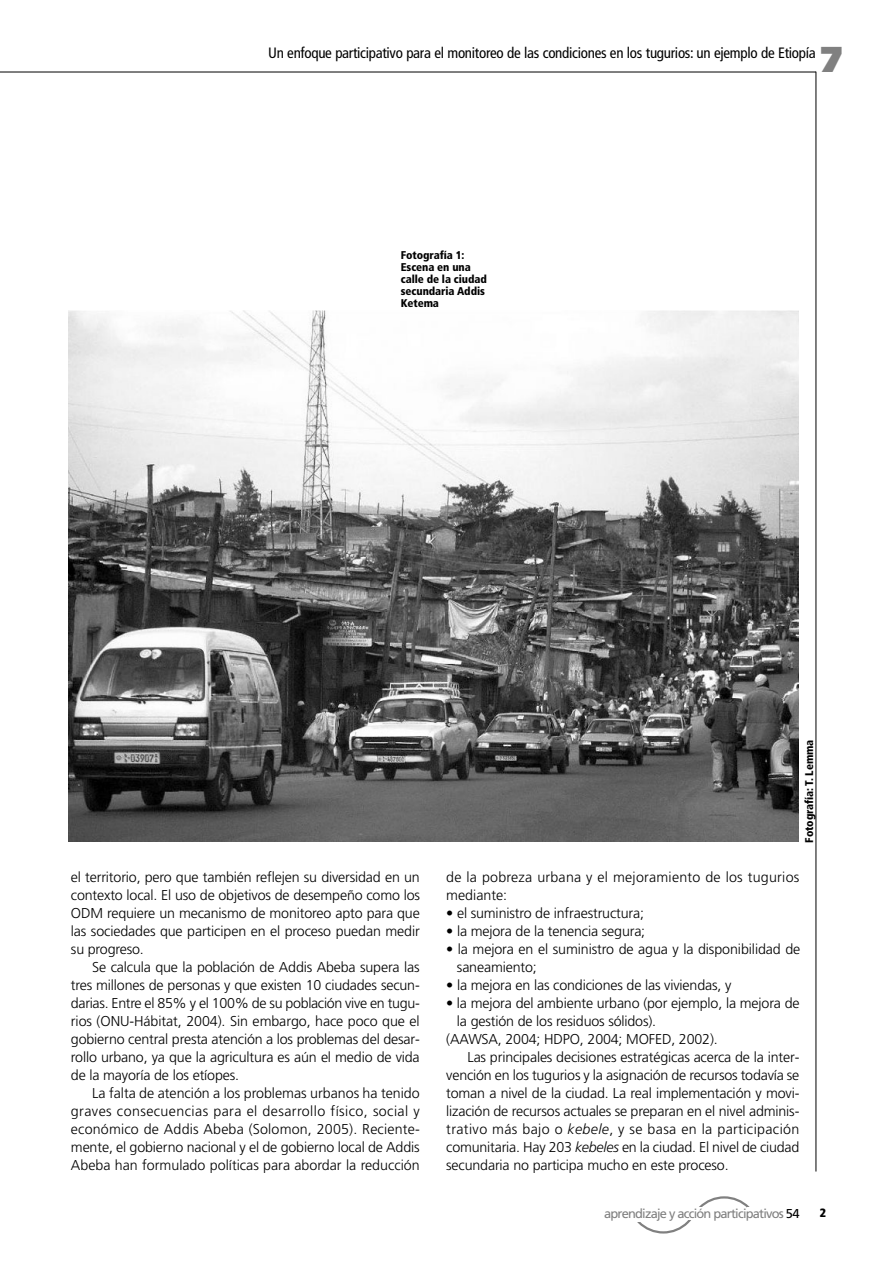
<style>
.page{position:relative;width:893px;height:1263px;background:#fff}
.page>*{position:absolute;margin:0;border:0;box-sizing:border-box;transform-origin:0 0}
.t1{font:900 36px "Frutiger";color:#808080}
.t2{font:condensed 15px "Frutiger";letter-spacing:-.02em;color:#000}
.t3{font:300 14.25px/18px "Frutiger";letter-spacing:-.01em;color:#000;text-align:justify}
.t4{font:300 14.25px/18px "Frutiger";letter-spacing:.015em;color:#000}
.t5{font:300 14.25px "Frutiger";letter-spacing:.025em;color:#000}
.t6{font:12.9px "Frutiger";letter-spacing:-.06em;color:#808080}
.t7{font:900 condensed 12px "Frutiger";color:#000}
.t8{font:900 condensed 11.25px/12px "Frutiger";letter-spacing:-.005em;color:#000}
.s1{font-style:italic}
.s2{color:#000}
</style>
<div class="page">
<hr style="left:816px;top:72px;width:1px;height:1099px;background:#000">
<hr style="left:0;top:72px;width:816px;height:1px;background:#000">
<svg style="left:637px;top:1196px;width:113px;height:38px"></svg>
<div style="left:747px;top:1207px;width:10px;height:5px;background:#fff"></div>
<div style="left:693px;top:1207px;width:10px;height:7px;background:#fff"></div>
<hr style="left:685px;top:1216px;width:10px;height:4px;background:#fff">
<div style="left:633px;top:1216px;width:11px;height:6px;background:#fff"></div>
<img style="left:68px;top:311px;width:731px;height:530px">
<p class="t2" style="left:268px;top:47px;width:549px">Un enfoque participativo para el monitoreo de las condiciones en los tugurios: un ejemplo de Etiopía</p>
<h1 class="t1" style="left:821px;top:45px;width:23px">7</h1>
<p class="t8" style="left:401px;top:250px;width:88px">Fotografía 1:<br>Escena en una calle de la ciudad secundaria Addis<br>Ketema</p>
<p class="t8" style="left:804px;top:843px;width:104px;rotate:-90deg">Fotografía: T. Lemma</p>
<p class="t3" style="left:71px;top:869px;width:351px">el territorio, pero que también reflejen su diversidad en un contexto local. El uso de objetivos de desempeño como los ODM requiere un mecanismo de monitoreo apto para que las sociedades que participen en el proceso puedan medir su progreso.</p>
<p class="t3" style="left:71px;top:959px;width:350px;text-indent:21px">Se calcula que la población de Addis Abeba supera las tres millones de personas y que existen 10 ciudades secun&shy;darias. Entre el 85% y el 100% de su población vive en tugu&shy;rios (ONU-Hábitat, 2004). Sin embargo, hace poco que el gobierno central presta atención a los problemas del desar&shy;rollo urbano, ya que la agricultura es aún el medio de vida de la mayoría de los etíopes.</p>
<p class="t3" style="left:71px;top:1085px;width:350px;text-indent:21px">La falta de atención a los problemas urbanos ha tenido graves consecuencias para el desarrollo físico, social y económico de Addis Abeba (Solomon, 2005). Reciente&shy;mente, el gobierno nacional y el de gobierno local de Addis Abeba han formulado políticas para abordar la reducción</p>
<p class="t4" style="left:446px;top:869px;width:355px">de la pobreza urbana y el mejoramiento de los tugurios mediante:</p>
<p class="t3" style="left:446px;top:905px;width:199px">• el suministro de infraestructura;</p>
<p class="t3" style="left:446px;top:923px;width:200px">• la mejora de la tenencia segura;</p>
<p class="t3" style="left:457px;top:941px;width:345px;text-indent:-11px">• la mejora en el suministro de agua y la disponibilidad de saneamiento;</p>
<p class="t3" style="left:446px;top:977px;width:287px">• la mejora en las condiciones de las viviendas, y</p>
<p class="t3" style="left:446px;top:995px;width:355px">• la mejora del ambiente urbano (por ejemplo, la mejora de</p>
<p class="t3" style="left:457px;top:1013px;width:201px">la gestión de los residuos sólidos).</p>
<p class="t3" style="left:446px;top:1031px;width:273px">(AAWSA, 2004; HDPO, 2004; MOFED, 2002).</p>
<p class="t3" style="left:467px;top:1049px;width:333px">Las principales decisiones estratégicas acerca de la inter-</p>
<p class="t3" style="left:446px;top:1067px;width:355px">vención en los tugurios y la asignación de recursos todavía se</p>
<p class="t3" style="left:446px;top:1085px;width:355px">toman a nivel de la ciudad. La real implementación y movi-</p>
<p class="t3" style="left:446px;top:1103px;width:355px">lización de recursos actuales se preparan en el nivel adminis-</p>
<p class="t5" style="left:446px;top:1123px;width:355px">trativo más bajo o <span class="s1">kebele</span>, y se basa en la participación</p>
<p class="t3" style="left:446px;top:1139px;width:355px">comunitaria. Hay 203 <span class="s1">kebeles</span> en la ciudad. El nivel de ciudad</p>
<p class="t3" style="left:446px;top:1157px;width:284px">secundaria no participa mucho en este proceso.</p>
<p class="t6" style="left:604px;top:1208px;width:197px">aprendizaje y acción participativos <span class="s2">54</span></p>
<p class="t7" style="left:820px;top:1208px;width:8px">2</p>
</div>
